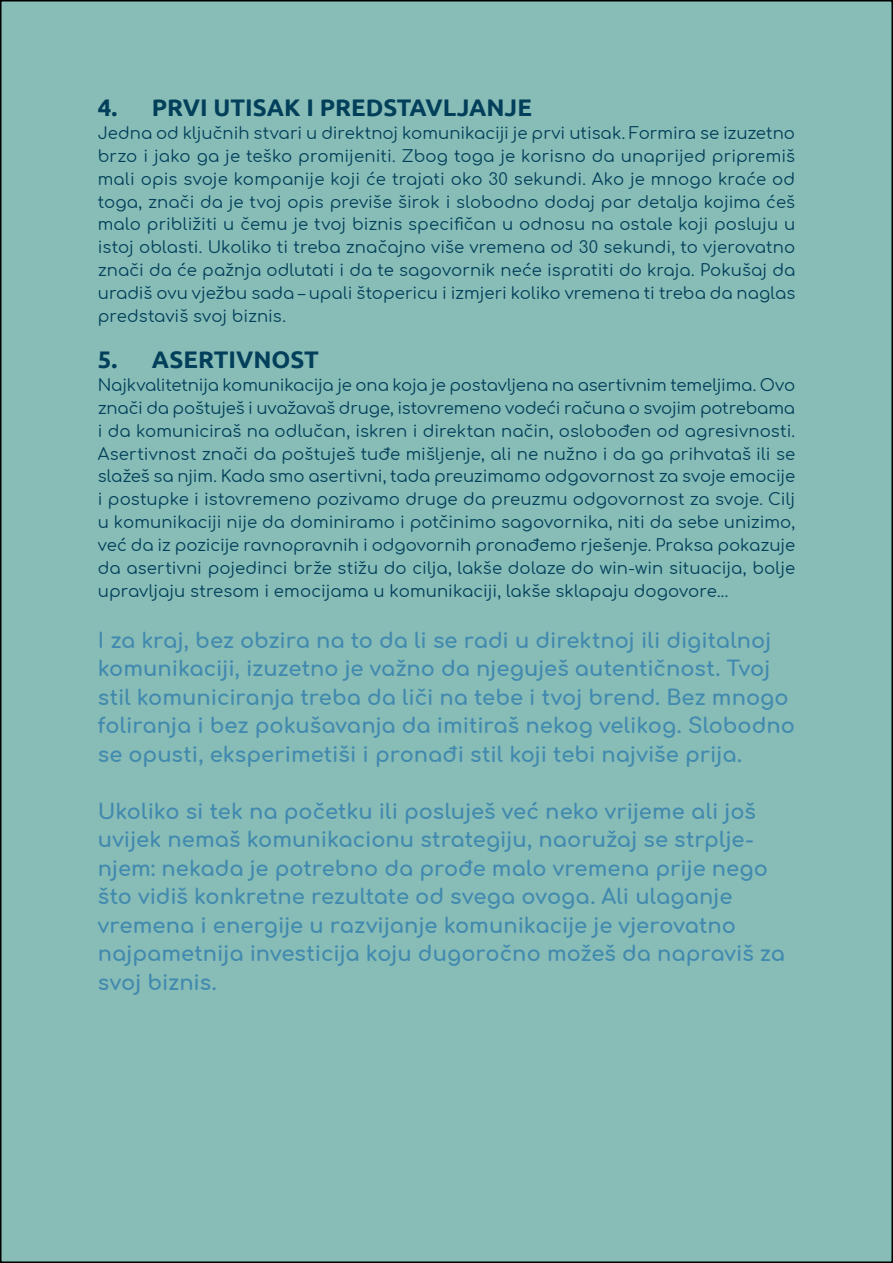
<style>
.page{position:relative;width:893px;height:1263px;background:#fff}
.page>*{position:absolute;margin:0;border:0;box-sizing:border-box;transform-origin:0 0}
.t1{font:700 24px "Ubuntu";color:#023f5a}
.t2{font:700 21px/28.5px "Comfortaa";color:#4189ae}
.t3{font:16.5px/22.8px "Comfortaa";color:#023f5a;text-align:justify}
</style>
<div class="page">
<div style="left:1px;top:1px;width:891px;height:1261px;background:#88bdb7"></div>
<h1 class="t1" style="left:98px;top:93px;width:436px">4. PRVI UTISAK I PREDSTAVLJANJE</h1>
<p class="t3" style="left:98px;top:120px;width:699px">Jedna od ključnih stvari u direktnoj komunikaciji je prvi utisak. Formira se izuzetno brzo i jako ga je teško promijeniti. Zbog toga je korisno da unaprijed pripremiš mali opis svoje kompanije koji će trajati oko 30 sekundi. Ako je mnogo kraće od toga, znači da je tvoj opis previše širok i slobodno dodaj par detalja kojima ćeš malo približiti u čemu je tvoj biznis specifičan u odnosu na ostale koji posluju u istoj oblasti. Ukoliko ti treba značajno više vremena od 30 sekundi, to vjerovatno znači da će pažnja odlutati i da te sagovornik neće ispratiti do kraja. Pokušaj da uradiš ovu vježbu sada – upali štopericu i izmjeri koliko vremena ti treba da naglas predstaviš svoj biznis.</p>
<h1 class="t1" style="left:98px;top:345px;width:223px">5. ASERTIVNOST</h1>
<p class="t3" style="left:98px;top:372px;width:699px">Najkvalitetnija komunikacija je ona koja je postavljena na asertivnim temeljima. Ovo znači da poštuješ i uvažavaš druge, istovremeno vodeći računa o svojim potrebama i da komuniciraš na odlučan, iskren i direktan način, oslobođen od agresivnosti.<br>Asertivnost znači da poštuješ tuđe mišljenje, ali ne nužno i da ga prihvataš ili se slažeš sa njim. Kada smo asertivni, tada preuzimamo odgovornost za svoje emocije i postupke i istovremeno pozivamo druge da preuzmu odgovornost za svoje. Cilj u komunikaciji nije da dominiramo i potčinimo sagovornika, niti da sebe unizimo, već da iz pozicije ravnopravnih i odgovornih pronađemo rješenje. Praksa pokazuje da asertivni pojedinci brže stižu do cilja, lakše dolaze do win-win situacija, bolje upravljaju stresom i emocijama u komunikaciji, lakše sklapaju dogovore...</p>
<p class="t2" style="left:98px;top:623px;width:699px">I za kraj, bez obzira na to da li se radi u direktnoj ili digitalnoj komunikaciji, izuzetno je važno da njeguješ autentičnost. Tvoj stil komuniciranja treba da liči na tebe i tvoj brend. Bez mnogo foliranja i bez pokušavanja da imitiraš nekog velikog. Slobodno se opusti, eksperimetiši i pronađi stil koji tebi najviše prija.</p>
<p class="t2" style="left:98px;top:794px;width:689px">Ukoliko si tek na početku ili posluješ već neko vrijeme ali još uvijek nemaš komunikacionu strategiju, naoružaj se strplje&shy;njem: nekada je potrebno da prođe malo vremena prije nego što vidiš konkretne rezultate od svega ovoga. Ali ulaganje vremena i energije u razvijanje komunikacije je vjerovatno najpametnija investicija koju dugoročno možeš da napraviš za svoj biznis.</p>
</div>
